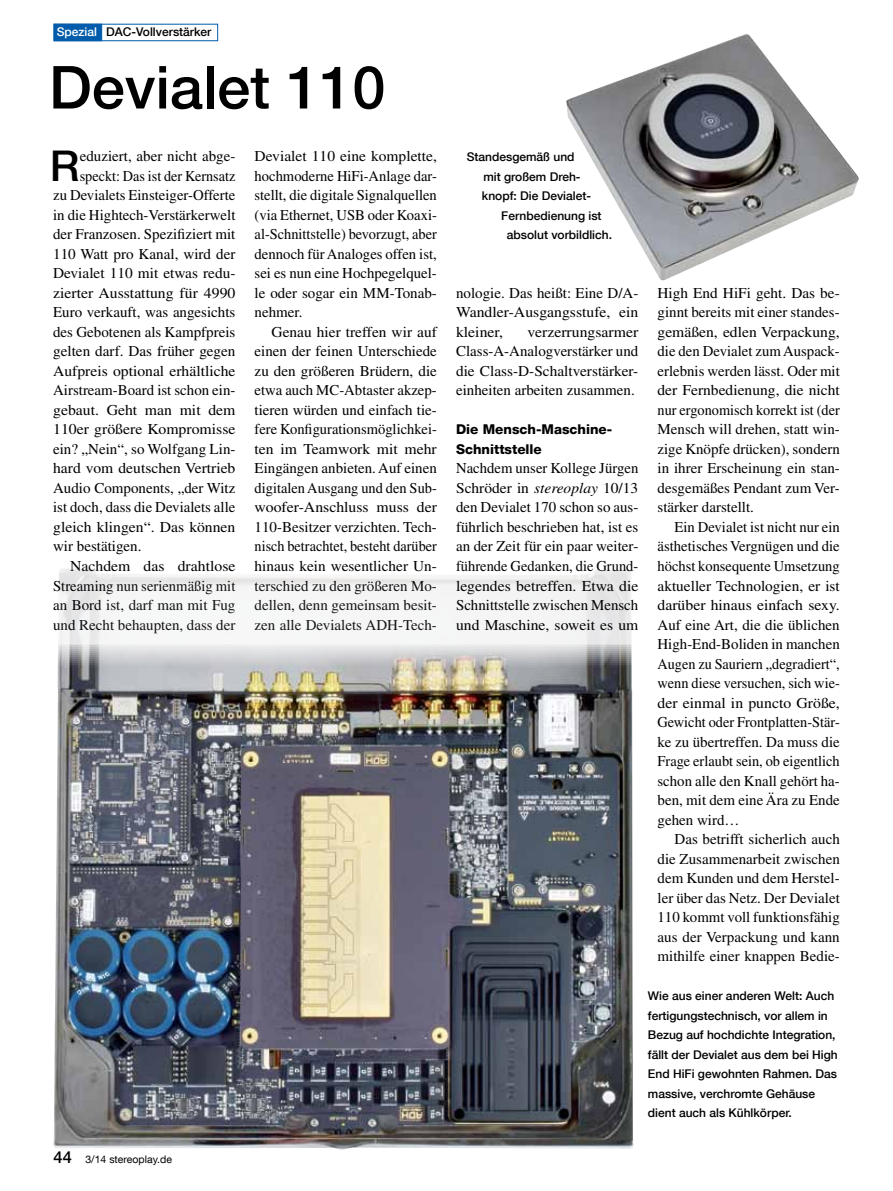
<style>
.page{position:relative;width:893px;height:1191px;background:#fff}
.page>*{position:absolute;margin:0;border:0;box-sizing:border-box;transform-origin:0 0}
.t1{font:500 59.4px "Helvetica Neue LT Com";color:#000}
.t2{font:500 42.3px "Helvetica Neue LT Com";color:#000}
.t3{font:15px/19.5px "Times LT Std";color:#000;text-align:justify}
.t4{font:15px/19.5px "Times LT Std";color:#000;text-align:justify;scale:1.05 1}
.t5{font:15px "Times LT Std";color:#000;scale:1.04 1}
.t6{font:15px "Times LT Std";color:#000;scale:.95 1}
.t7{font:800 13.5px/19.5px "Helvetica Neue LT Com";color:#000}
.t8{font:500 12px/19.5px "Helvetica Neue LT Com";color:#000}
.t9{font:10.5px "Helvetica Neue LT Com";color:#000}
.s1{color:#fff}
.s2{font-weight:500;font-size:16.5px}
.s3{font-style:italic}
</style>
<div class="page">
<img style="left:566px;top:34px;width:293px;height:247px">
<img style="left:53px;top:644px;width:581px;height:506px">
<div style="left:54px;top:24px;width:48px;height:17px;background:#005baa"></div>
<p class="t8" style="left:57px;top:22px;width:156px"><span class="s1">Spezial</span> DAC-Vollverstärker</p>
<h1 class="t1" style="left:49px;top:52px;width:338px">Devialet 110</h1>
<h2 class="t2" style="left:50px;top:140px;width:31px">R</h2>
<p class="t3" style="left:80px;top:146px;width:157px">eduziert, aber nicht abge-</p>
<p class="t6" style="left:80px;top:167px;width:165px">speckt: Das ist der Kernsatz</p>
<p class="t3" style="left:53px;top:185px;width:184px">zu Devialets Einsteiger-Offerte</p>
<p class="t3" style="left:53px;top:205px;width:184px">in die Hightech-Verstärkerwelt</p>
<p class="t3" style="left:53px;top:224px;width:184px">der Franzosen. Spezifiziert mit</p>
<p class="t3" style="left:53px;top:244px;width:184px">110 Watt pro Kanal, wird der</p>
<p class="t3" style="left:53px;top:263px;width:184px">Devialet 110 mit etwas redu-</p>
<p class="t4" style="left:53px;top:283px;width:175px">zierter Ausstattung für 4990</p>
<p class="t3" style="left:53px;top:302px;width:184px">Euro verkauft, was angesichts</p>
<p class="t3" style="left:53px;top:322px;width:184px">des Gebotenen als Kampfpreis</p>
<p class="t3" style="left:53px;top:341px;width:184px">gelten darf. Das früher gegen</p>
<p class="t5" style="left:53px;top:362px;width:177px">Aufpreis optional erhältliche</p>
<p class="t3" style="left:53px;top:380px;width:184px">Airstream-Board ist schon ein-</p>
<p class="t4" style="left:53px;top:400px;width:175px">gebaut. Geht man mit dem</p>
<p class="t4" style="left:53px;top:419px;width:175px">110er größere Kompromisse</p>
<p class="t3" style="left:53px;top:439px;width:184px">ein? „Nein“, so Wolfgang Lin-</p>
<p class="t5" style="left:53px;top:460px;width:177px">hard vom deutschen Vertrieb</p>
<p class="t3" style="left:53px;top:478px;width:184px">Audio Components, „der Witz</p>
<p class="t3" style="left:53px;top:497px;width:184px">ist doch, dass die Devialets alle</p>
<p class="t4" style="left:53px;top:517px;width:175px">gleich klingen“. Das können</p>
<p class="t3" style="left:53px;top:536px;width:90px">wir bestätigen.</p>
<p class="t4" style="left:70px;top:556px;width:159px">Nachdem das drahtlose</p>
<p class="t3" style="left:53px;top:575px;width:184px">Streaming nun serienmäßig mit</p>
<p class="t3" style="left:53px;top:595px;width:184px">an Bord ist, darf man mit Fug</p>
<p class="t3" style="left:53px;top:614px;width:184px">und Recht behaupten, dass der</p>
<p class="t3" style="left:255px;top:146px;width:184px">Devialet 110 eine komplette, hochmoderne HiFi-Anlage dar&shy;stellt, die digitale Signalquellen (via Ethernet, USB oder Koaxi&shy;al-Schnittstelle) bevorzugt, aber dennoch für Analoges offen ist, sei es nun eine Hochpegelquel&shy;le oder sogar ein MM-Tonab&shy;nehmer.</p>
<p class="t3" style="left:255px;top:322px;width:184px;text-indent:17px">Genau hier treffen wir auf einen der feinen Unterschiede zu den größeren Brüdern, die etwa auch MC-Abtaster akzep&shy;tieren würden und einfach tie&shy;fere Konfigurationsmöglichkei&shy;ten im Teamwork mit mehr Eingängen anbieten. Auf einen digitalen Ausgang und den Sub&shy;woofer-Anschluss muss der 110-Besitzer verzichten. Tech&shy;nisch betrachtet, besteht darüber hinaus kein wesentlicher Un&shy;terschied zu den größeren Mo&shy;dellen, denn gemeinsam besit&shy;zen alle Devialets ADH-Tech-</p>
<p class="t9" style="left:54px;top:1152px;width:120px"><span class="s2">44</span> 3/14 stereoplay.de</p>
<p class="t8" style="left:467px;top:147px;width:109px">Standesgemäß und</p>
<p class="t8" style="left:483px;top:167px;width:99px">mit großem Dreh-</p>
<p class="t8" style="left:482px;top:186px;width:111px">knopf: Die Devialet-</p>
<p class="t8" style="left:501px;top:206px;width:102px">Fernbedienung ist</p>
<p class="t8" style="left:507px;top:225px;width:107px">absolut vorbildlich.</p>
<p class="t3" style="left:456px;top:283px;width:184px">nologie. Das heißt: Eine D/A-Wandler-Ausgangsstufe, ein kleiner,</p>
<p class="t4" style="left:456px;top:322px;width:175px;text-indent:71px">verzerrungsarmer Class-A-Analogverstärker und die Class-D-Schaltverstärker&shy;einheiten arbeiten zusammen.</p>
<p class="t7" style="left:456px;top:420px;width:158px">Die Mensch-Maschine-<br>Schnittstelle</p>
<p class="t3" style="left:456px;top:458px;width:184px">Nachdem unser Kollege Jürgen Schröder in <span class="s3">stereoplay</span> 10/13 den Devialet 170 schon so aus&shy;führlich beschrieben hat, ist es an der Zeit für ein paar weiter&shy;führende Gedanken, die Grund&shy;legendes betreffen. Etwa die Schnittstelle zwischen Mensch und Maschine, soweit es um</p>
<p class="t3" style="left:657px;top:283px;width:184px">High End HiFi geht. Das be&shy;ginnt bereits mit einer standes&shy;gemäßen, edlen Verpackung, die den Devialet zum Auspack&shy;erlebnis werden lässt. Oder mit der Fernbedienung, die nicht nur ergonomisch korrekt ist (der Mensch will drehen, statt win&shy;zige Knöpfe drücken), sondern in ihrer Erscheinung ein stan&shy;desgemäßes Pendant zum Ver&shy;stärker darstellt.</p>
<p class="t3" style="left:657px;top:517px;width:184px;text-indent:17px">Ein Devialet ist nicht nur ein ästhetisches Vergnügen und die höchst konsequente Umsetzung aktueller Technologien, er ist darüber hinaus einfach sexy.<br>Auf eine Art, die die üblichen High-End-Boliden in manchen Augen zu Sauriern „degradiert“, wenn diese versuchen, sich wie&shy;der einmal in puncto Größe, Gewicht oder Frontplatten-Stär&shy;ke zu übertreffen. Da muss die Frage erlaubt sein, ob eigentlich schon alle den Knall gehört ha&shy;ben, mit dem eine Ära zu Ende gehen wird…</p>
<p class="t3" style="left:657px;top:829px;width:184px;text-indent:17px">Das betrifft sicherlich auch die Zusammenarbeit zwischen dem Kunden und dem Herstel&shy;ler über das Netz. Der Devialet 110 kommt voll funktionsfähig aus der Verpackung und kann mithilfe einer knappen Bedie-</p>
<p class="t8" style="left:648px;top:986px;width:191px">Wie aus einer anderen Welt: Auch fertigungstechnisch, vor allem in<br>Bezug auf hochdichte Integration, fällt der Devialet aus dem bei High<br>End HiFi gewohnten Rahmen. Das massive, verchromte Gehäuse dient auch als Kühlkörper.</p>
</div>
